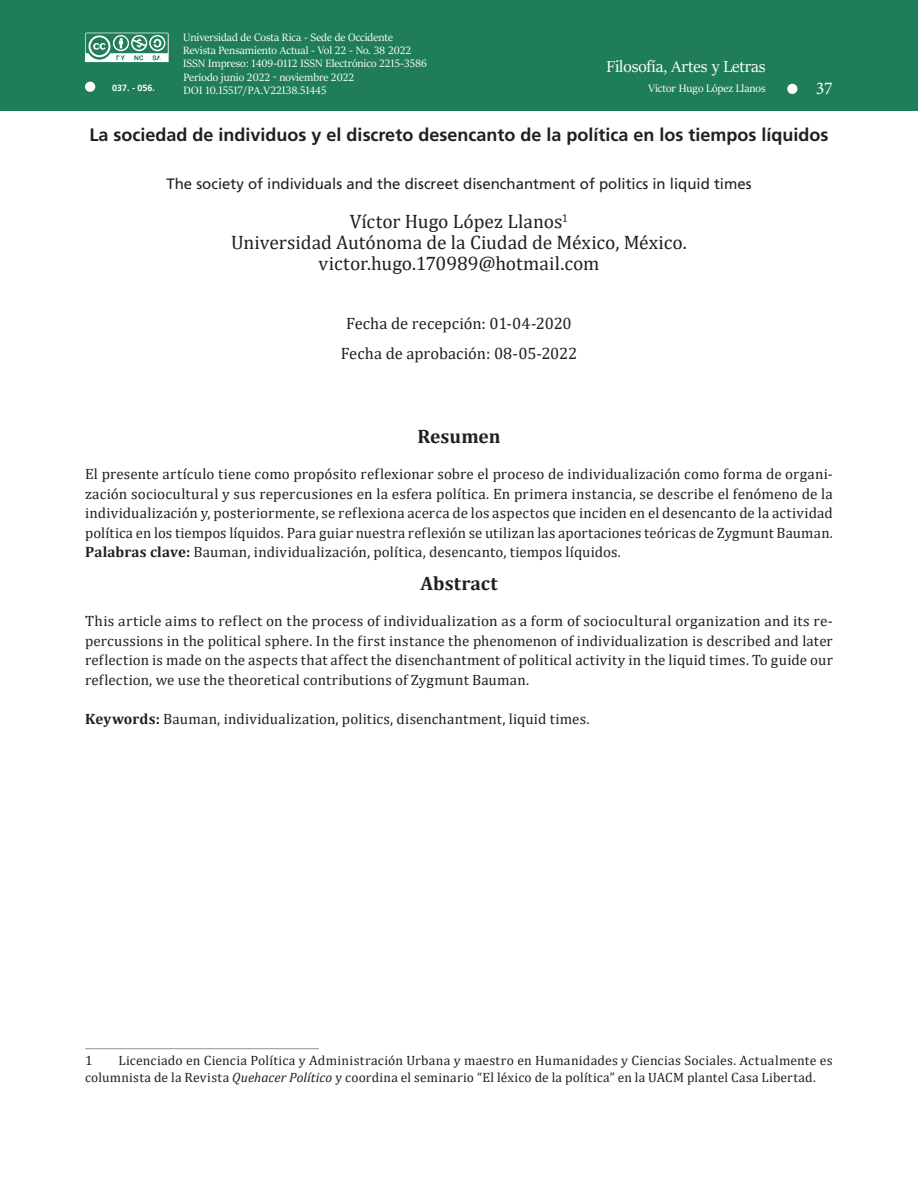
<style>
.page{position:relative;width:918px;height:1188px;background:#fff}
.page>*{position:absolute;margin:0;border:0;box-sizing:border-box;transform-origin:0 0}
.nombre{font:19.5px/21px "Cambria";letter-spacing:-.005em;color:#231f20;text-align:center}
.subtitulo{font:700 19.5px "Cambria";letter-spacing:.005em;color:#231f20}
.titular_inicial{font:700 18px "Frutiger LT Std";color:#231f20}
.t1{font:18px "Sitka Text";color:#fff}
.t2{font:18px "Minion Pro";color:#fff}
.recibido_y_aprobado{font:16.5px "Cambria";letter-spacing:-.005em;color:#231f20}
.resumen{font:15px/19.5px "Cambria";letter-spacing:.01em;color:#231f20;text-align:justify}
.titular_inicial_ingl{font:15px "Frutiger LT Std";color:#231f20}
.pies_de_pagina{font:13.5px/16.5px "Cambria";letter-spacing:.015em;color:#231f20}
.titular_inicial-2{font:12px "Sitka Text";color:#fff}
.titular_inicial-3{font:700 9px "Frutiger LT Std";color:#fff}
.s1{font-weight:700}
.s2{font-style:italic}
</style>
<div class="page">
<div style="left:0;top:0;width:918px;height:111px;background:#207d5a"></div>
<svg style="left:85px;top:33px;width:84px;height:29px"></svg>
<div style="left:787px;top:84px;width:10px;height:10px;background:#fff;border-radius:50%"></div>
<div style="left:85px;top:82px;width:10px;height:10px;background:#fff;border-radius:50%"></div>
<hr style="left:85px;top:1048px;width:234px;height:1px;background:#939598">
<p class="titular_inicial-2" style="left:183px;top:28px;width:211px">Universidad de Costa Rica - Sede de Occidente</p>
<p class="titular_inicial-2" style="left:183px;top:41px;width:230px">Revista Pensamiento Actual - Vol 22 - No. 38 2022</p>
<p class="titular_inicial-2" style="left:183px;top:55px;width:245px">ISSN Impreso: 1409-0112 ISSN Electrónico 2215-3586</p>
<p class="titular_inicial-2" style="left:183px;top:68px;width:172px">Período junio 2022 - noviembre 2022</p>
<p class="titular_inicial-2" style="left:183px;top:81px;width:145px">DOI 10.15517/PA.V22I38.51445</p>
<p class="titular_inicial-2" style="left:648px;top:79px;width:119px">Víctor Hugo López Llanos</p>
<p class="titular_inicial" style="left:90px;top:124px;width:740px">La sociedad de individuos y el discreto desencanto de la política en los tiempos líquidos</p>
<p class="titular_inicial_ingl" style="left:166px;top:175px;width:587px">The society of individuals and the discreet disenchantment of politics in liquid times</p>
<p class="nombre" style="left:231px;top:211px;width:457px">Víctor Hugo López Llanos<sup>1<br></sup>Universidad Autónoma de la Ciudad de México, México. victor.hugo.170989@hotmail.com</p>
<p class="t1" style="left:606px;top:53px;width:161px">Filosofía, Artes y Letras</p>
<p class="titular_inicial-3" style="left:112px;top:82px;width:45px">037. - 056.</p>
<p class="t2" style="left:816px;top:76px;width:19px">37</p>
<p class="recibido_y_aprobado" style="left:346px;top:314px;width:227px">Fecha de recepción: 01-04-2020</p>
<p class="recibido_y_aprobado" style="left:341px;top:343px;width:238px">Fecha de aprobación: 08-05-2022</p>
<p class="subtitulo" style="left:417px;top:422px;width:85px">Resumen</p>
<p class="resumen" style="left:85px;top:464px;width:749px">El presente artículo tiene como propósito reflexionar sobre el proceso de individualización como forma de organi&shy;zación sociocultural y sus repercusiones en la esfera política. En primera instancia, se describe el fenómeno de la individualización y, posteriormente, se reflexiona acerca de los aspectos que inciden en el desencanto de la actividad política en los tiempos líquidos. Para guiar nuestra reflexión se utilizan las aportaciones teóricas de Zygmunt Bauman.</p>
<p class="resumen" style="left:85px;top:542px;width:538px"><span class="s1">Palabras clave:</span> Bauman, individualización, política, desencanto, tiempos líquidos.</p>
<p class="subtitulo" style="left:420px;top:569px;width:79px">Abstract</p>
<p class="resumen" style="left:85px;top:611px;width:749px">This article aims to reflect on the process of individualization as a form of sociocultural organization and its re&shy;percussions in the political sphere. In the first instance the phenomenon of individualization is described and later reflection is made on the aspects that affect the disenchantment of political activity in the liquid times. To guide our reflection, we use the theoretical contributions of Zygmunt Bauman.</p>
<p class="resumen" style="left:85px;top:709px;width:506px"><span class="s1">Keywords:</span> Bauman, individualization, politics, disenchantment, liquid times.</p>
<p class="pies_de_pagina" style="left:85px;top:1052px;width:749px;text-indent:33px">Licenciado en Ciencia Política y Administración Urbana y maestro en Humanidades y Ciencias Sociales. Actualmente es columnista de la Revista <span class="s2">Quehacer Político</span> y coordina el seminario “El léxico de la política” en la UACM plantel Casa Libertad.</p>
<p class="pies_de_pagina" style="left:85px;top:1052px;width:9px">1</p>
</div>
